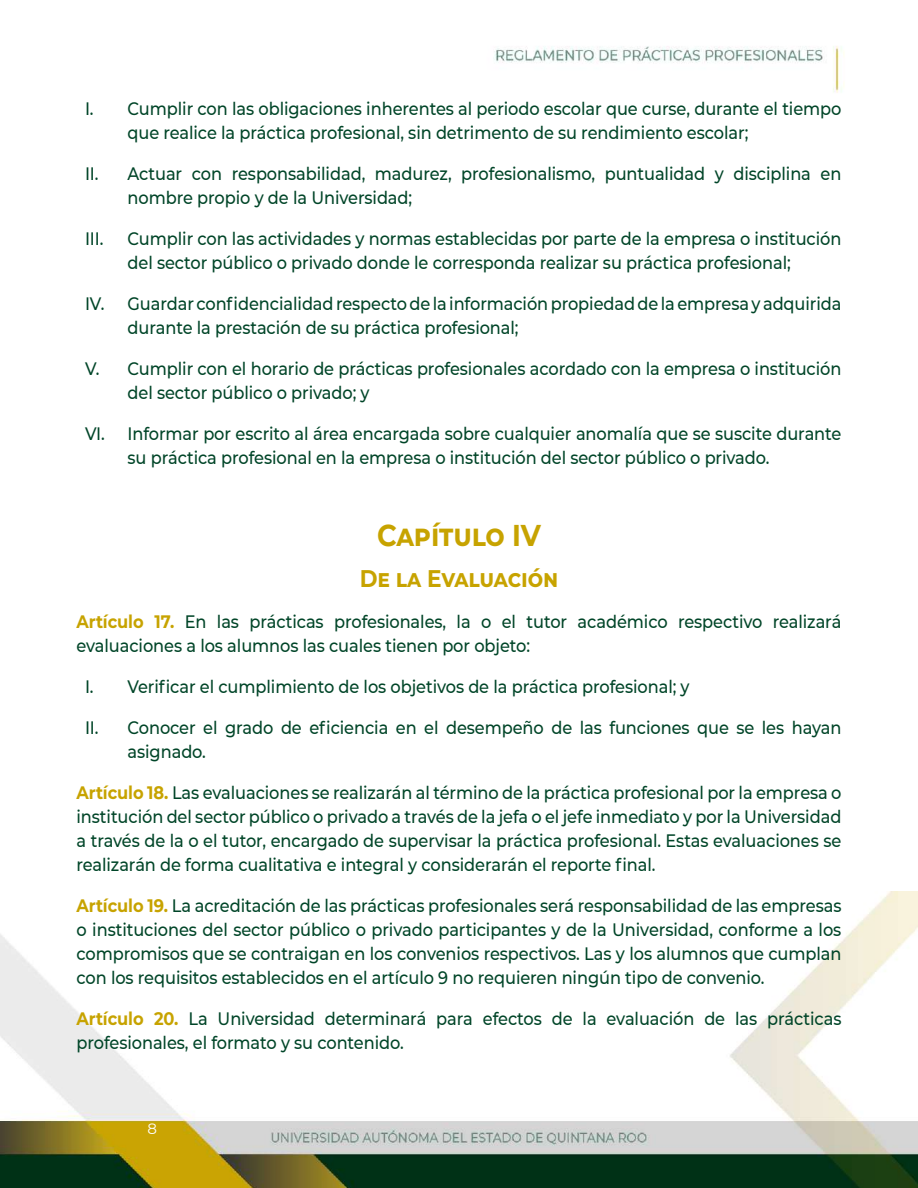
<style>
.page{position:relative;width:918px;height:1188px;background:#fff}
.page>*{position:absolute;margin:0;border:0;box-sizing:border-box;transform-origin:0 0}
.t1{font:700 30px "Montserrat";color:#c7a300;scale:.9 1}
.t2{font:700 24px "Montserrat";letter-spacing:-.005em;color:#c7a300;scale:.9 1}
.t3{font:500 18px/24px "Montserrat";letter-spacing:-.005em;color:#004528;scale:.9 1}
.t4{font:15px "Montserrat";color:#fff}
.s1{font-weight:700;color:#c7a300}
</style>
<div class="page">
<img style="left:0;top:892px;width:918px;height:296px">
<img style="left:494px;top:46px;width:350px;height:47px">
<p class="t3" style="left:128px;top:96px;width:795px;text-indent:-43px">I. Cumplir con las obligaciones inherentes al periodo escolar que curse, durante el tiempo que realice la práctica profesional, sin detrimento de su rendimiento escolar;</p>
<p class="t3" style="left:128px;top:161px;width:795px;text-indent:-43px">II. Actuar con responsabilidad, madurez, profesionalismo, puntualidad y disciplina en nombre propio y de la Universidad;</p>
<p class="t3" style="left:85px;top:226px;width:22px">III.</p>
<p class="t3" style="left:128px;top:226px;width:795px">Cumplir con las actividades y normas establecidas por parte de la empresa o institución del sector público o privado donde le corresponda realizar su práctica profesional;</p>
<p class="t3" style="left:128px;top:291px;width:795px;text-indent:-43px">IV. Guardar confidencialidad respecto de la información propiedad de la empresa y adquirida durante la prestación de su práctica profesional;</p>
<p class="t3" style="left:128px;top:356px;width:795px;text-indent:-43px">V. Cumplir con el horario de prácticas profesionales acordado con la empresa o institución del sector público o privado; y</p>
<p class="t3" style="left:128px;top:421px;width:795px;text-indent:-43px">VI. Informar por escrito al área encargada sobre cualquier anomalía que se suscite durante su práctica profesional en la empresa o institución del sector público o privado.</p>
<h1 class="t1" style="left:377px;top:514px;width:184px">Capítulo IV</h1>
<h2 class="t2" style="left:360px;top:561px;width:222px">De la Evaluación</h2>
<p class="t3" style="left:77px;top:609px;width:851px"><span class="s1">Artículo 17.</span> En las prácticas profesionales, la o el tutor académico respectivo realizará evaluaciones a los alumnos las cuales tienen por objeto:</p>
<p class="t3" style="left:85px;top:674px;width:673px">I. Verificar el cumplimiento de los objetivos de la práctica profesional; y</p>
<p class="t3" style="left:128px;top:715px;width:795px;text-indent:-43px">II. Conocer el grado de eficiencia en el desempeño de las funciones que se les hayan asignado.</p>
<p class="t3" style="left:77px;top:780px;width:851px;text-align:justify"><span class="s1">Artículo 18.</span> Las evaluaciones se realizarán al término de la práctica profesional por la empresa o institución del sector público o privado a través de la jefa o el jefe inmediato y por la Universidad a través de la o el tutor, encargado de supervisar la práctica profesional. Estas evaluaciones se realizarán de forma cualitativa e integral y considerarán el reporte final.</p>
<p class="t3" style="left:77px;top:893px;width:852px;text-align:justify"><span class="s1">Artículo 19.</span> La acreditación de las prácticas profesionales será responsabilidad de las empresas o instituciones del sector público o privado participantes y de la Universidad, conforme a los compromisos que se contraigan en los convenios respectivos. Las y los alumnos que cumplan con los requisitos establecidos en el artículo 9 no requieren ningún tipo de convenio.</p>
<p class="t3" style="left:77px;top:1006px;width:851px"><span class="s1">Artículo 20.</span> La Universidad determinará para efectos de la evaluación de las prácticas profesionales, el formato y su contenido.</p>
<p class="t4" style="left:147px;top:1119px;width:11px">8</p>
</div>
